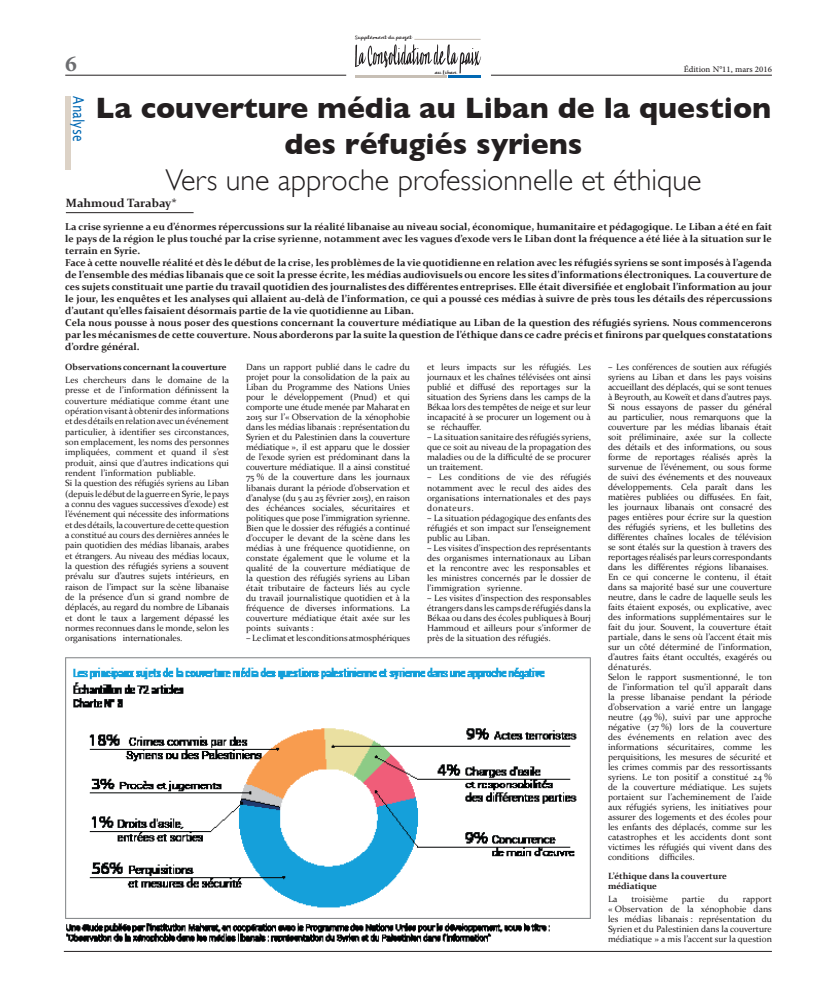
<style>
.page{position:relative;width:823px;height:993px;background:#fff}
.page>*{position:absolute;margin:0;border:0;box-sizing:border-box;transform-origin:0 0}
.t1{font:700 32px "Adobe Arabic";color:#6c6d70}
.Main_title{font:700 30px/36px "Gill Sans";color:#231f20;text-align:center}
.main_title_small{font:300 30px "Gill Sans";color:#231f20}
.التبويب{font:15px "Lucida Sans";color:#0168b3;scale:.8 1}
.t2{font:12px "Adobe Arabic";color:#231f20}
.Author{font:700 12px "Constantia";color:#231f20}
.Introduction{font:700 10px/12px "Constantia";color:#231f20;text-align:justify}
.english_text{font:9px/10px "Constantia";color:#231f20;text-align:justify}
.سؤال{font:700 9px/10px "Constantia";letter-spacing:-.01em;color:#231f20}
.t3{font:4.7px "KG Camden Market Script";color:#231f20}
</style>
<div class="page">
<hr style="left:65px;top:75px;width:281px;height:1px;background:#231f20">
<hr style="left:490px;top:75px;width:281px;height:1px;background:#231f20">
<hr style="left:64px;top:950px;width:707px;height:1px;background:#231f20">
<hr style="left:414px;top:39px;width:66px;height:1px;background:#c7bfb5">
<hr style="left:355px;top:75px;width:91px;height:2px;background:#c7bfb5">
<hr style="left:448px;top:75px;width:33px;height:2px;background:#0168b3">
<svg style="left:355px;top:44px;width:126px;height:29px"></svg>
<hr style="left:66px;top:212px;width:127px;height:1px;background:#231f20">
<div style="left:65px;top:96px;width:6px;height:74px;background:#dcd2c6"></div>
<img style="left:65px;top:657px;width:526px;height:284px">
<p class="t3" style="left:355px;top:35px;width:58px">Supplément du projet</p>
<h1 class="t1" style="left:65px;top:41px;width:13px">6</h1>
<h3 class="t2" style="left:683px;top:61px;width:89px">Édition N°11, mars 2016</h3>
<p class="t3" style="left:435px;top:69px;width:23px">au Liban</p>
<p class="Main_title" style="left:95px;top:90px;width:676px">La couverture média au Liban de la question des réfugiés syriens</p>
<p class="main_title_small" style="left:165px;top:163px;width:537px">Vers une approche professionnelle et éthique</p>
<p class="Author" style="left:66px;top:195px;width:112px">Mahmoud Tarabay*</p>
<p class="التبويب" style="left:87px;top:96px;width:58px;rotate:90deg">Analyse</p>
<p class="Introduction" style="left:65px;top:220px;width:707px">La crise syrienne a eu d’énormes répercussions sur la réalité libanaise au niveau social, économique, humanitaire et pédagogique. Le Liban a été en fait le pays de la région le plus touché par la crise syrienne, notamment avec les vagues d’exode vers le Liban dont la fréquence a été liée à la situation sur le terrain en Syrie.</p>
<p class="Introduction" style="left:65px;top:256px;width:707px">Face à cette nouvelle réalité et dès le début de la crise, les problèmes de la vie quotidienne en relation avec les réfugiés syriens se sont imposés à l’agenda de l’ensemble des médias libanais que ce soit la presse écrite, les médias audiovisuels ou encore les sites d’informations électroniques. La couverture de ces sujets constituait une partie du travail quotidien des journalistes des différentes entreprises. Elle était diversifiée et englobait l’information au jour le jour, les enquêtes et les analyses qui allaient au-delà de l’information, ce qui a poussé ces médias à suivre de près tous les détails des répercussions d’autant qu’elles faisaient désormais partie de la vie quotidienne au Liban.</p>
<p class="Introduction" style="left:65px;top:316px;width:707px">Cela nous pousse à nous poser des questions concernant la couverture médiatique au Liban de la question des réfugiés syriens. Nous commencerons par les mécanismes de cette couverture. Nous aborderons par la suite la question de l’éthique dans ce cadre précis et finirons par quelques constatations d’ordre général.</p>
<p class="سؤال" style="left:65px;top:361px;width:163px">Observations concernant la couverture</p>
<p class="english_text" style="left:65px;top:374px;width:165px;line-height:10.3px">Les chercheurs dans le domaine de la presse et de l’information définissent la couverture médiatique comme étant une opération visant à obtenir des informations et des détails en relation avec un événement particulier, à identifier ses circonstances, son emplacement, les noms des personnes impliquées, comment et quand il s’est produit, ainsi que d’autres indications qui rendent l’information publiable.</p>
<p class="english_text" style="left:65px;top:477px;width:165px;line-height:10.3px">Si la question des réfugiés syriens au Liban (depuis le début de la guerre en Syrie, le pays a connu des vagues successives d’exode) est l’événement qui nécessite des informations et des détails, la couverture de cette question a constitué au cours des dernières années le pain quotidien des médias libanais, arabes et étrangers. Au niveau des médias locaux, la question des réfugiés syriens a souvent prévalu sur d’autres sujets intérieurs, en raison de l’impact sur la scène libanaise de la présence d’un si grand nombre de déplacés, au regard du nombre de Libanais et dont le taux a largement dépassé les normes reconnues dans le monde, selon les organisations internationales.</p>
<p class="english_text" style="left:246px;top:361px;width:165px">Dans un rapport publié dans le cadre du projet pour la consolidation de la paix au Liban du Programme des Nations Unies pour le développement (Pnud) et qui comporte une étude menée par Maharat en 2015 sur l’« Observation de la xénophobie dans les médias libanais : représentation du Syrien et du Palestinien dans la couverture médiatique », il est apparu que le dossier de l’exode syrien est prédominant dans la couverture médiatique. Il a ainsi constitué 75 % de la couverture dans les journaux libanais durant la période d’observation et d’analyse (du 5 au 25 février 2015), en raison des échéances sociales, sécuritaires et politiques que pose l’immigration syrienne.</p>
<p class="english_text" style="left:246px;top:522px;width:165px">Bien que le dossier des réfugiés a continué d’occuper le devant de la scène dans les médias à une fréquence quotidienne, on constate également que le volume et la qualité de la couverture médiatique de la question des réfugiés syriens au Liban était tributaire de facteurs liés au cycle du travail journalistique quotidien et à la fréquence de diverses informations. La couverture médiatique était axée sur les points suivants :</p>
<p class="english_text" style="left:246px;top:632px;width:165px">– Le climat et les conditions atmosphériques</p>
<p class="english_text" style="left:427px;top:361px;width:165px">et leurs impacts sur les réfugiés. Les journaux et les chaînes télévisées ont ainsi publié et diffusé des reportages sur la situation des Syriens dans les camps de la Békaa lors des tempêtes de neige et sur leur incapacité à se procurer un logement ou à se réchauffer.</p>
<p class="english_text" style="left:427px;top:431px;width:165px">– La situation sanitaire des réfugiés syriens, que ce soit au niveau de la propagation des maladies ou de la difficulté de se procurer un traitement.</p>
<p class="english_text" style="left:427px;top:472px;width:165px">– Les conditions de vie des réfugiés notamment avec le recul des aides des organisations internationales et des pays donateurs.</p>
<p class="english_text" style="left:427px;top:512px;width:165px">– La situation pédagogique des enfants des réfugiés et son impact sur l’enseignement public au Liban.</p>
<p class="english_text" style="left:427px;top:542px;width:165px">– Les visites d’inspection des représentants des organismes internationaux au Liban et la rencontre avec les responsables et les ministres concernés par le dossier de l’immigration syrienne.</p>
<p class="english_text" style="left:427px;top:592px;width:165px">– Les visites d’inspection des responsables étrangers dans les camps de réfugiés dans la Békaa ou dans des écoles publiques à Bourj Hammoud et ailleurs pour s’informer de près de la situation des réfugiés.</p>
<p class="english_text" style="left:607px;top:361px;width:165px">– Les conférences de soutien aux réfugiés syriens au Liban et dans les pays voisins accueillant des déplacés, qui se sont tenues à Beyrouth, au Koweït et dans d’autres pays.</p>
<p class="english_text" style="left:607px;top:401px;width:165px">Si nous essayons de passer du général au particulier, nous remarquons que la couverture par les médias libanais était soit préliminaire, axée sur la collecte des détails et des informations, ou sous forme de reportages réalisés après la survenue de l’événement, ou sous forme de suivi des événements et des nouveaux développements. Cela paraît dans les matières publiées ou diffusées. En fait, les journaux libanais ont consacré des pages entières pour écrire sur la question des réfugiés syriens, et les bulletins des différentes chaînes locales de télévision se sont étalés sur la question à travers des reportages réalisés par leurs correspondants dans les différentes régions libanaises.</p>
<p class="english_text" style="left:607px;top:571px;width:165px">En ce qui concerne le contenu, il était dans sa majorité basé sur une couverture neutre, dans le cadre de laquelle seuls les faits étaient exposés, ou explicative, avec des informations supplémentaires sur le fait du jour. Souvent, la couverture était partiale, dans le sens où l’accent était mis sur un côté déterminé de l’information, d’autres faits étant occultés, exagérés ou dénaturés.</p>
<p class="english_text" style="left:607px;top:671px;width:165px">Selon le rapport susmentionné, le ton de l’information tel qu’il apparaît dans la presse libanaise pendant la période d’observation a varié entre un langage neutre (49 %), suivi par une approche négative (27 %) lors de la couverture des événements en relation avec des informations sécuritaires, comme les perquisitions, les mesures de sécurité et les crimes commis par des ressortissants syriens. Le ton positif a constitué 24 % de la couverture médiatique. Les sujets portaient sur l’acheminement de l’aide aux réfugiés syriens, les initiatives pour assurer des logements et des écoles pour les enfants des déplacés, comme sur les catastrophes et les accidents dont sont victimes les réfugiés qui vivent dans des conditions difficiles.</p>
<p class="سؤال" style="left:607px;top:870px;width:120px">L’éthique dans la couverture médiatique</p>
<p class="english_text" style="left:607px;top:893px;width:11px">La</p>
<p class="english_text" style="left:631px;top:893px;width:38px">troisième</p>
<p class="english_text" style="left:681px;top:893px;width:24px">partie</p>
<p class="english_text" style="left:718px;top:893px;width:12px">du</p>
<p class="english_text" style="left:607px;top:893px;width:165px;text-indent:135px">rapport « Observation de la xénophobie dans les médias libanais : représentation du Syrien et du Palestinien dans la couverture médiatique » a mis l’accent sur la question</p>
</div>
